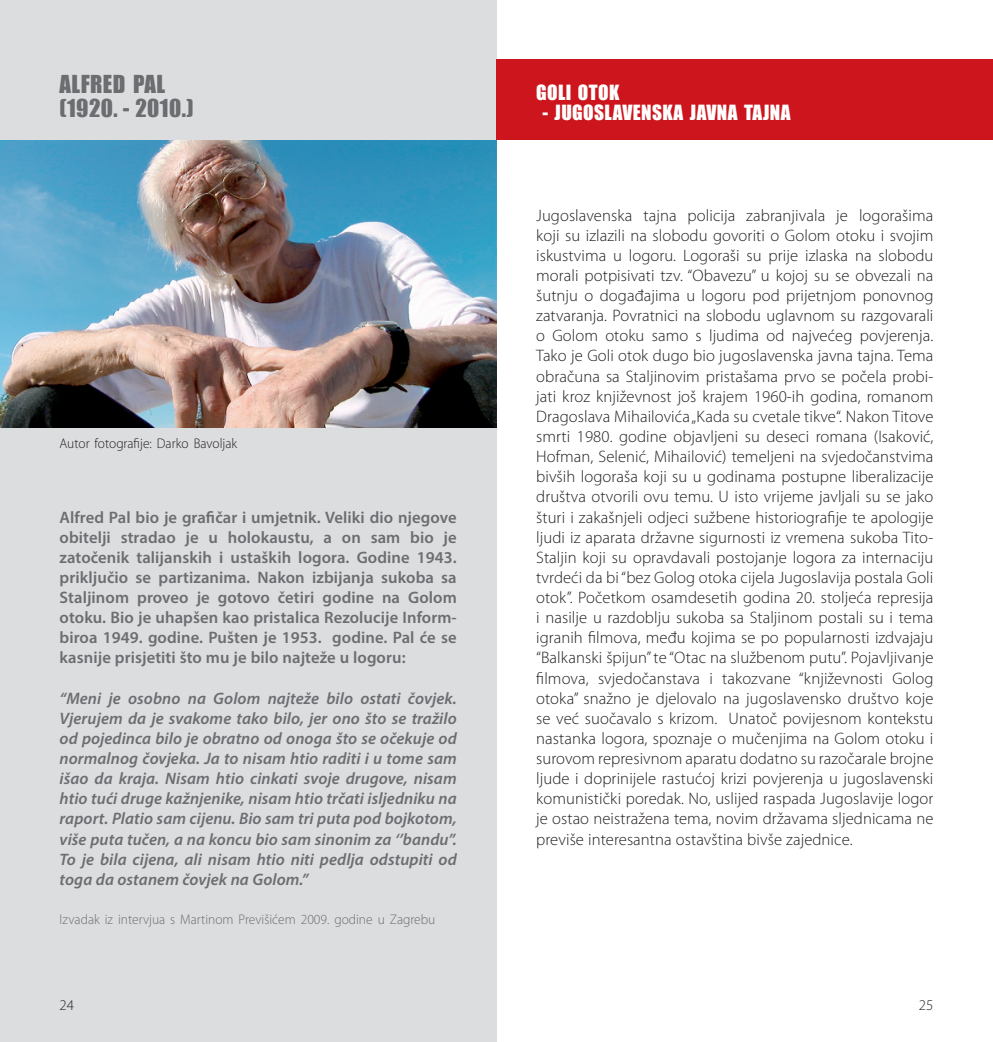
<style>
.page{position:relative;width:993px;height:1042px;background:#fff}
.page>*{position:absolute;margin:0;border:0;box-sizing:border-box;transform-origin:0 0}
.naslovi{font:22.75px "Impact";letter-spacing:.02em;color:#6c6d70}
.naslovi-2{font:19.25px "Impact";letter-spacing:.02em;color:#fff}
.tekst{font:300 16.62px/20.1px "Myriad Pro";letter-spacing:.005em;color:#231f20;text-align:justify}
.tekst-2{font:italic 600 16.62px/20.1px "Myriad Pro";letter-spacing:.005em;color:#6c6d70;text-align:justify}
.tekst-3{font:600 16.62px/20.1px "Myriad Pro";letter-spacing:.005em;color:#6c6d70;text-align:justify}
.t1{font:300 14.88px "Myriad Pro";color:#231f20}
.naslovi-3{font:300 14px "Myriad Pro";color:#6c6d70;scale:.96 1}
.naslovi-4{font:300 14px "Myriad Pro";color:#231f20;scale:.96 1}
</style>
<div class="page">
<div style="left:0;top:0;width:496px;height:1042px;background:#dcdddf"></div>
<div style="left:496px;top:59px;width:496px;height:81px;background:#cd151d"></div>
<img style="left:0;top:140px;width:496px;height:288px">
<p class="naslovi" style="left:60px;top:66px;width:107px">ALFRED PAL</p>
<p class="naslovi" style="left:60px;top:91px;width:135px">(1920. - 2010.)</p>
<p class="naslovi-4" style="left:60px;top:436px;width:186px">Autor fotografije: Darko Bavoljak</p>
<p class="tekst-3" style="left:60px;top:506px;width:398px">Alfred Pal bio je grafičar i umjetnik. Veliki dio njegove obitelji stradao je u holokaustu, a on sam bio je zatočenik talijanskih i ustaških logora. Godine 1943. priključio se partizanima. Nakon izbijanja sukoba sa Staljinom proveo je gotovo četiri godine na Golom otoku. Bio je uhapšen kao pristalica Rezolucije Inform&shy;biroa 1949. godine. Pušten je 1953. godine. Pal će se kasnije prisjetiti što mu je bilo najteže u logoru:</p>
<p class="tekst-2" style="left:60px;top:687px;width:398px">“Meni je osobno na Golom najteže bilo ostati čovjek.<br>Vjerujem da je svakome tako bilo, jer ono što se tražilo od pojedinca bilo je obratno od onoga što se očekuje od normalnog čovjeka. Ja to nisam htio raditi i u tome sam išao da kraja. Nisam htio cinkati svoje drugove, nisam htio tući druge kažnjenike, nisam htio trčati isljedniku na raport. Platio sam cijenu. Bio sam tri puta pod bojkotom, više puta tučen, a na koncu bio sam sinonim za ‘’bandu’’.<br>To je bila cijena, ali nisam htio niti pedlja odstupiti od toga da ostanem čovjek na Golom.”</p>
<p class="naslovi-3" style="left:60px;top:912px;width:393px">Izvadak iz intervjua s Martinom Previšićem 2009. godine u Zagrebu</p>
<p class="naslovi-2" style="left:536px;top:77px;width:85px">GOLI OTOK</p>
<p class="naslovi-2" style="left:542px;top:97px;width:249px">- JUGOSLAVENSKA JAVNA TAJNA</p>
<p class="tekst" style="left:536px;top:205px;width:398px">Jugoslavenska tajna policija zabranjivala je logorašima koji su izlazili na slobodu govoriti o Golom otoku i svojim iskustvima u logoru. Logoraši su prije izlaska na slobodu morali potpisivati tzv. “Obavezu” u kojoj su se obvezali na šutnju o događajima u logoru pod prijetnjom ponovnog zatvaranja. Povratnici na slobodu uglavnom su razgovarali o Golom otoku samo s ljudima od najvećeg povjerenja.<br>Tako je Goli otok dugo bio jugoslavenska javna tajna. Tema obračuna sa Staljinovim pristašama prvo se počela probi&shy;jati kroz književnost još krajem 1960-ih godina, romanom Dragoslava Mihailovića „Kada su cvetale tikve“. Nakon Titove smrti 1980. godine objavljeni su deseci romana (Isaković, Hofman, Selenić, Mihailović) temeljeni na svjedočanstvima bivših logoraša koji su u godinama postupne liberalizacije društva otvorili ovu temu. U isto vrijeme javljali su se jako šturi i zakašnjeli odjeci sužbene historiografije te apologije ljudi iz aparata državne sigurnosti iz vremena sukoba Tito-Staljin koji su opravdavali postojanje logora za internaciju tvrdeći da bi “bez Golog otoka cijela Jugoslavija postala Goli otok”. Početkom osamdesetih godina 20. stoljeća represija i nasilje u razdoblju sukoba sa Staljinom postali su i tema igranih filmova, među kojima se po popularnosti izdvajaju “Balkanski špijun” te “Otac na službenom putu”. Pojavljivanje filmova, svjedočanstava i takozvane “književnosti Golog otoka” snažno je djelovalo na jugoslavensko društvo koje se već suočavalo s krizom. Unatoč povijesnom kontekstu nastanka logora, spoznaje o mučenjima na Golom otoku i surovom represivnom aparatu dodatno su razočarale brojne ljude i doprinijele rastućoj krizi povjerenja u jugoslavenski komunistički poredak. No, uslijed raspada Jugoslavije logor je ostao neistražena tema, novim državama sljednicama ne previše interesantna ostavština bivše zajednice.</p>
<p class="t1" style="left:60px;top:997px;width:16px">24</p>
<p class="t1" style="left:918px;top:997px;width:16px">25</p>
</div>
